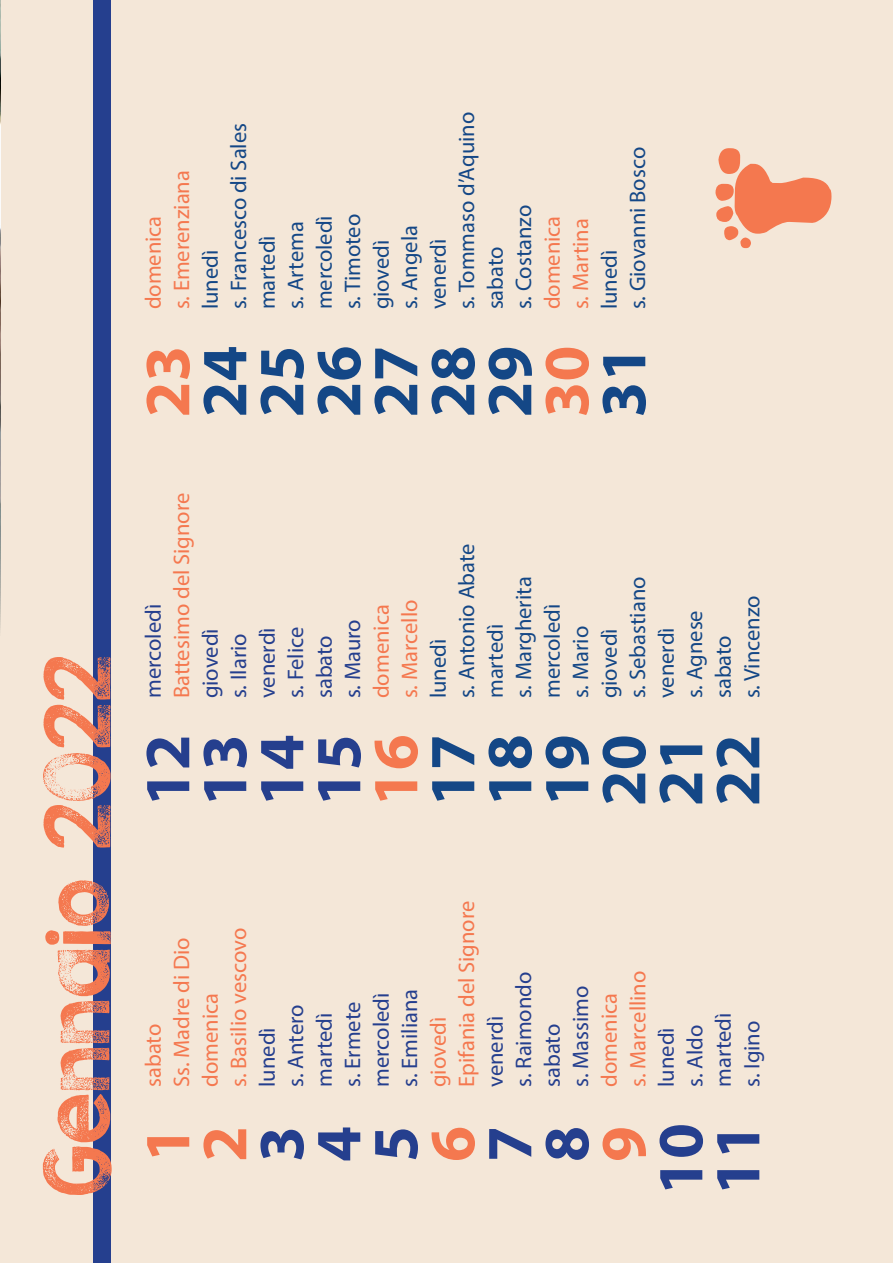
<style>
.page{position:relative;width:893px;height:1263px;background:#f4e7d8}
.page>*{position:absolute;margin:0;border:0;box-sizing:border-box;transform-origin:0 0}
.t1{font:75px "KGTRIBECASTAMP";color:#f4784f}
.t2{font:700 64.8px "Myriad Pro";color:#144786}
.t3{font:700 64.8px "Myriad Pro";color:#253f8e}
.t4{font:700 64.8px "Myriad Pro";color:#f4784f}
.t5{font:22.5px/28.5px "Myriad Pro";color:#144786}
.t6{font:22.5px/28.5px "Myriad Pro";color:#f4784f}
.t7{font:22.5px/28.5px "Myriad Pro";color:#253f8e}
</style>
<div class="page">
<div style="left:94px;top:0;width:17px;height:1263px;background:#253f8e"></div>
<img style="left:0;top:0;width:1px;height:630px">
<h1 class="t1" style="left:26px;top:1197px;width:543px;rotate:-90deg">Gennaio 2022</h1>
<p class="t6" style="left:139px;top:309px;width:141px;rotate:-90deg">domenica<br>s. Emerenziana</p>
<p class="t5" style="left:196px;top:309px;width:188px;rotate:-90deg">lunedì<br>s. Francesco di Sales</p>
<p class="t5" style="left:253px;top:309px;width:89px;rotate:-90deg">martedì s. Artema</p>
<p class="t5" style="left:310px;top:309px;width:97px;rotate:-90deg">mercoledì s. Timoteo</p>
<p class="t5" style="left:424px;top:309px;width:199px;rotate:-90deg">venerdì<br>s. Tommaso d’Aquino</p>
<p class="t5" style="left:367px;top:309px;width:86px;rotate:-90deg">giovedì s. Angela</p>
<p class="t5" style="left:481px;top:309px;width:106px;rotate:-90deg">sabato<br>s. Costanzo</p>
<p class="t6" style="left:538px;top:309px;width:95px;rotate:-90deg">domenica s. Martina</p>
<p class="t5" style="left:595px;top:309px;width:164px;rotate:-90deg">lunedì<br>s. Giovanni Bosco</p>
<h2 class="t4" style="left:125px;top:417px;width:73px;rotate:-90deg">23</h2>
<h2 class="t2" style="left:182px;top:417px;width:73px;rotate:-90deg">24</h2>
<h2 class="t2" style="left:239px;top:417px;width:73px;rotate:-90deg">25</h2>
<h2 class="t2" style="left:296px;top:417px;width:73px;rotate:-90deg">26</h2>
<h2 class="t2" style="left:353px;top:417px;width:73px;rotate:-90deg">27</h2>
<h2 class="t2" style="left:410px;top:417px;width:73px;rotate:-90deg">28</h2>
<h2 class="t2" style="left:467px;top:417px;width:73px;rotate:-90deg">29</h2>
<h2 class="t4" style="left:524px;top:417px;width:73px;rotate:-90deg">30</h2>
<h2 class="t2" style="left:581px;top:417px;width:73px;rotate:-90deg">31</h2>
<p class="t7" style="left:139px;top:698px;width:96px;rotate:-90deg">mercoledì</p>
<p class="t6" style="left:167px;top:698px;width:207px;rotate:-90deg">Battesimo del Signore</p>
<p class="t7" style="left:196px;top:698px;width:72px;rotate:-90deg">giovedì s. Ilario</p>
<p class="t7" style="left:253px;top:698px;width:73px;rotate:-90deg">venerdì s. Felice</p>
<p class="t7" style="left:310px;top:698px;width:81px;rotate:-90deg">sabato s. Mauro</p>
<p class="t6" style="left:367px;top:698px;width:100px;rotate:-90deg">domenica s. Marcello</p>
<p class="t5" style="left:424px;top:698px;width:156px;rotate:-90deg">lunedì<br>s. Antonio Abate</p>
<p class="t5" style="left:481px;top:698px;width:123px;rotate:-90deg">martedì<br>s. Margherita</p>
<p class="t5" style="left:538px;top:698px;width:96px;rotate:-90deg">mercoledì s. Mario</p>
<p class="t5" style="left:595px;top:698px;width:123px;rotate:-90deg">giovedì<br>s. Sebastiano</p>
<p class="t5" style="left:709px;top:698px;width:104px;rotate:-90deg">sabato<br>s. Vincenzo</p>
<p class="t5" style="left:652px;top:698px;width:89px;rotate:-90deg">venerdì s. Agnese</p>
<h2 class="t3" style="left:125px;top:806px;width:73px;rotate:-90deg">12</h2>
<h2 class="t3" style="left:182px;top:806px;width:74px;rotate:-90deg">13</h2>
<h2 class="t3" style="left:239px;top:806px;width:73px;rotate:-90deg">14</h2>
<h2 class="t3" style="left:296px;top:806px;width:73px;rotate:-90deg">15</h2>
<h2 class="t4" style="left:353px;top:806px;width:73px;rotate:-90deg">16</h2>
<h2 class="t2" style="left:410px;top:806px;width:73px;rotate:-90deg">17</h2>
<h2 class="t2" style="left:467px;top:806px;width:73px;rotate:-90deg">18</h2>
<h2 class="t2" style="left:524px;top:806px;width:73px;rotate:-90deg">19</h2>
<h2 class="t2" style="left:581px;top:806px;width:73px;rotate:-90deg">20</h2>
<h2 class="t2" style="left:638px;top:806px;width:73px;rotate:-90deg">21</h2>
<h2 class="t2" style="left:695px;top:806px;width:73px;rotate:-90deg">22</h2>
<p class="t6" style="left:139px;top:1087px;width:151px;rotate:-90deg">sabato<br>Ss. Madre di Dio</p>
<p class="t6" style="left:196px;top:1087px;width:160px;rotate:-90deg">domenica<br>s. Basilio vescovo</p>
<p class="t7" style="left:253px;top:1087px;width:84px;rotate:-90deg">lunedì<br>s. Antero</p>
<p class="t7" style="left:310px;top:1087px;width:87px;rotate:-90deg">martedì s. Ermete</p>
<p class="t7" style="left:367px;top:1087px;width:99px;rotate:-90deg">mercoledì s. Emiliana</p>
<p class="t6" style="left:424px;top:1087px;width:188px;rotate:-90deg">giovedì<br>Epifania del Signore</p>
<p class="t7" style="left:481px;top:1087px;width:117px;rotate:-90deg">venerdì<br>s. Raimondo</p>
<p class="t7" style="left:538px;top:1087px;width:103px;rotate:-90deg">sabato<br>s. Massimo</p>
<p class="t6" style="left:595px;top:1087px;width:118px;rotate:-90deg">domenica<br>s. Marcellino</p>
<p class="t7" style="left:652px;top:1087px;width:64px;rotate:-90deg">lunedì s. Aldo</p>
<p class="t7" style="left:709px;top:1087px;width:76px;rotate:-90deg">martedì s. Igino</p>
<h2 class="t4" style="left:125px;top:1162px;width:37px;rotate:-90deg">1</h2>
<h2 class="t4" style="left:182px;top:1162px;width:37px;rotate:-90deg">2</h2>
<h2 class="t3" style="left:239px;top:1162px;width:37px;rotate:-90deg">3</h2>
<h2 class="t3" style="left:296px;top:1162px;width:37px;rotate:-90deg">4</h2>
<h2 class="t3" style="left:353px;top:1162px;width:37px;rotate:-90deg">5</h2>
<h2 class="t4" style="left:410px;top:1162px;width:37px;rotate:-90deg">6</h2>
<h2 class="t3" style="left:467px;top:1162px;width:37px;rotate:-90deg">7</h2>
<h2 class="t3" style="left:524px;top:1162px;width:37px;rotate:-90deg">8</h2>
<h2 class="t4" style="left:581px;top:1162px;width:37px;rotate:-90deg">9</h2>
<h2 class="t3" style="left:638px;top:1195px;width:73px;rotate:-90deg">10</h2>
<h2 class="t3" style="left:695px;top:1195px;width:73px;rotate:-90deg">11</h2>
</div>
